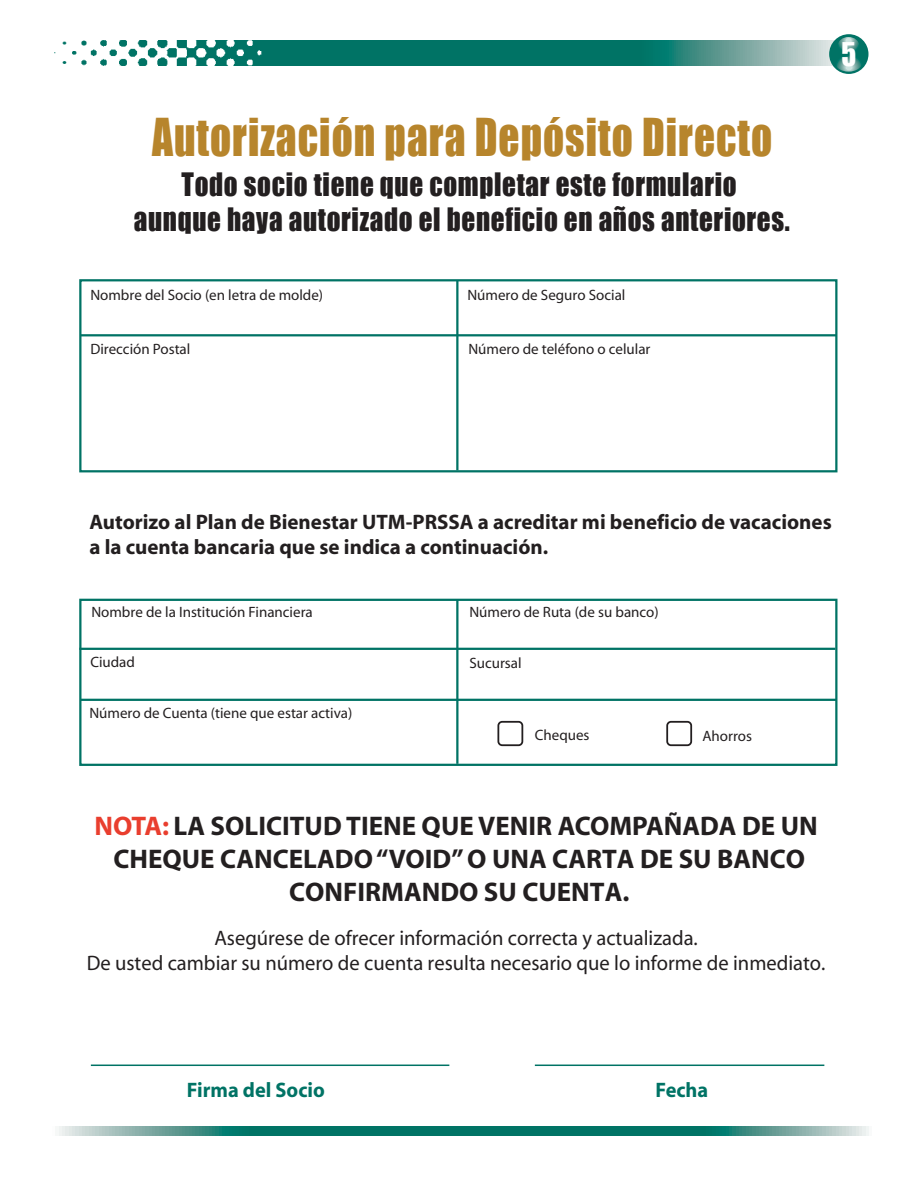
<style>
.page{position:relative;width:918px;height:1188px;background:#fff}
.page>*{position:absolute;margin:0;border:0;box-sizing:border-box;transform-origin:0 0}
.t1{font:48px "Impact";letter-spacing:.025em;color:#b7852c;scale:.86 1}
.t2{font:30px "Impact";color:#fff;scale:.92 1}
.t3{font:29.7px/34.5px "Impact";letter-spacing:.025em;color:#231f20;text-align:center;scale:.91 1}
.t4{font:700 27px/32.4px "Myriad";color:#231f20;text-align:center}
.t5{font:21px/25.2px "Myriad";color:#231f20;text-align:center}
.t6{font:700 21px/25.2px "Myriad";color:#231f20}
.t7{font:700 21px "Myriad";color:#007365}
.t8{font:15px "Myriad";color:#231f20}
.s1{color:#e93e2e}
</style>
<div class="page">
<img style="left:55px;top:41px;width:209px;height:25px">
<svg style="left:59px;top:1126px;width:810px;height:9px;background:#328b80"></svg>
<svg style="left:264px;top:40px;width:570px;height:26px;background:#248377"></svg>
<div style="left:829px;top:34px;width:39px;height:40px;background:#007365;border-radius:50%"></div>
<svg style="left:838px;top:37px;width:21px;height:18px"></svg>
<svg style="left:835px;top:53px;width:27px;height:19px"></svg>
<hr style="left:91px;top:1065px;width:358px;height:1px;background:#007365">
<hr style="left:535px;top:1065px;width:289px;height:1px;background:#007365">
<div style="left:79px;top:279px;width:758px;height:193px;border:2px solid #007365"></div>
<div style="left:79px;top:599px;width:758px;height:167px;border:2px solid #007365"></div>
<hr style="left:456px;top:280px;width:2px;height:190px;background:#007365">
<hr style="left:80px;top:334px;width:756px;height:2px;background:#007365">
<hr style="left:456px;top:600px;width:2px;height:164px;background:#007365">
<hr style="left:79px;top:648px;width:756px;height:2px;background:#007365">
<hr style="left:80px;top:699px;width:757px;height:2px;background:#007365">
<div style="left:497px;top:721px;width:26px;height:25px;border:2px solid #231f20;border-radius:4px"></div>
<div style="left:666px;top:721px;width:26px;height:25px;border:2px solid #231f20;border-radius:4px"></div>
<p class="t1" style="left:152px;top:100px;width:723px">Autorización para Depósito Directo</p>
<p class="t3" style="left:134px;top:167px;width:722px">Todo socio tiene que completar este formulario<br>aunque haya autorizado el beneficio en años anteriores.</p>
<p class="t8" style="left:90px;top:287px;width:234px">Nombre del Socio (en letra de molde)</p>
<p class="t8" style="left:467px;top:287px;width:160px">Número de Seguro Social</p>
<p class="t8" style="left:90px;top:341px;width:102px">Dirección Postal</p>
<p class="t8" style="left:468px;top:341px;width:184px">Número de teléfono o celular</p>
<p class="t2" style="left:841px;top:31px;width:18px">5</p>
<p class="t6" style="left:89px;top:510px;width:744px">Autorizo al Plan de Bienestar UTM-PRSSA a acreditar mi beneficio de vacaciones a la cuenta bancaria que se indica a continuación.</p>
<p class="t8" style="left:91px;top:605px;width:223px">Nombre de la Institución Financiera</p>
<p class="t8" style="left:469px;top:605px;width:191px">Número de Ruta (de su banco)</p>
<p class="t8" style="left:90px;top:655px;width:46px">Ciudad</p>
<p class="t8" style="left:469px;top:656px;width:54px">Sucursal</p>
<p class="t8" style="left:89px;top:706px;width:265px">Número de Cuenta (tiene que estar activa)</p>
<p class="t8" style="left:535px;top:727px;width:56px">Cheques</p>
<p class="t8" style="left:702px;top:728px;width:51px">Ahorros</p>
<p class="t4" style="left:94px;top:811px;width:725px"><span class="s1">NOTA:</span> LA SOLICITUD TIENE QUE VENIR ACOMPAÑADA DE UN</p>
<p class="t4" style="left:113px;top:844px;width:693px">CHEQUE CANCELADO“VOID” O UNA CARTA DE SU BANCO<br>CONFIRMANDO SU CUENTA.</p>
<p class="t5" style="left:87px;top:926px;width:740px">Asegúrese de ofrecer información correcta y actualizada.<br>De usted cambiar su número de cuenta resulta necesario que lo informe de inmediato.</p>
<p class="t7" style="left:187px;top:1079px;width:140px">Firma del Socio</p>
<p class="t7" style="left:655px;top:1079px;width:54px">Fecha</p>
</div>
